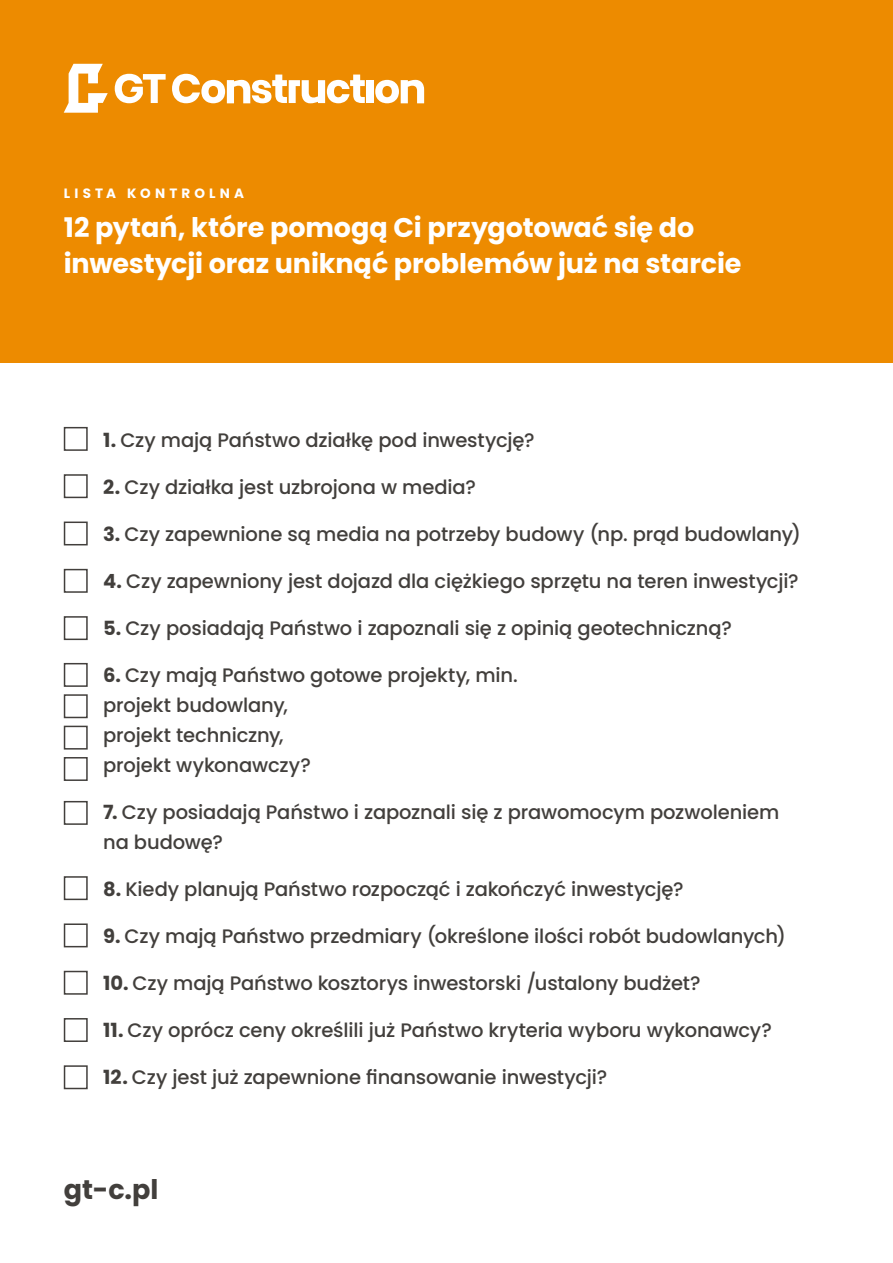
<style>
.page{position:relative;width:893px;height:1263px;background:#fff}
.page>*{position:absolute;margin:0;border:0;box-sizing:border-box;transform-origin:0 0}
.t1{font:700 27px/36px "Poppins";letter-spacing:-.005em;color:#fff}
.t2{font:700 27px "Poppins";color:#423f3c}
.t3{font:500 19.5px/30px "Poppins";letter-spacing:-.005em;color:#423f3c}
.t4{font:700 13.5px "Poppins";letter-spacing:.305em;color:#fff}
.s1{font-weight:700}
</style>
<div class="page">
<div style="left:0;top:0;width:893px;height:363px;background:#ed8b00"></div>
<svg style="left:64px;top:64px;width:44px;height:49px"></svg>
<svg style="left:115px;top:74px;width:51px;height:29px"></svg>
<div style="left:367px;top:80px;width:7px;height:23px;background:#fff"></div>
<svg style="left:375px;top:80px;width:49px;height:23px"></svg>
<svg style="left:172px;top:74px;width:193px;height:29px"></svg>
<div style="left:64px;top:427px;width:24px;height:24px;background:#fff;border:2px solid #423f3c"></div>
<div style="left:64px;top:474px;width:24px;height:24px;background:#fff;border:2px solid #423f3c"></div>
<div style="left:64px;top:521px;width:24px;height:24px;background:#fff;border:2px solid #423f3c"></div>
<div style="left:64px;top:569px;width:24px;height:24px;background:#fff;border:2px solid #423f3c"></div>
<div style="left:64px;top:616px;width:24px;height:24px;background:#fff;border:2px solid #423f3c"></div>
<div style="left:64px;top:663px;width:24px;height:24px;background:#fff;border:2px solid #423f3c"></div>
<div style="left:64px;top:694px;width:24px;height:24px;background:#fff;border:2px solid #423f3c"></div>
<div style="left:64px;top:726px;width:24px;height:23px;background:#fff;border:2px solid #423f3c"></div>
<div style="left:64px;top:757px;width:24px;height:24px;background:#fff;border:2px solid #423f3c"></div>
<div style="left:64px;top:801px;width:24px;height:24px;background:#fff;border:2px solid #423f3c"></div>
<div style="left:64px;top:876px;width:24px;height:24px;background:#fff;border:2px solid #423f3c"></div>
<div style="left:64px;top:923px;width:24px;height:24px;background:#fff;border:2px solid #423f3c"></div>
<div style="left:64px;top:971px;width:24px;height:24px;background:#fff;border:2px solid #423f3c"></div>
<div style="left:64px;top:1018px;width:24px;height:24px;background:#fff;border:2px solid #423f3c"></div>
<div style="left:64px;top:1065px;width:24px;height:24px;background:#fff;border:2px solid #423f3c"></div>
<p class="t4" style="left:64px;top:185px;width:182px">LISTA KONTROLNA</p>
<h1 class="t1" style="left:64px;top:210px;width:679px">12 pytań, które pomogą Ci przygotować się do inwestycji oraz uniknąć problemów już na starcie</h1>
<p class="t3" style="left:103px;top:425px;width:433px"><span class="s1">1.</span> Czy mają Państwo działkę pod inwestycję?</p>
<p class="t3" style="left:103px;top:472px;width:374px"><span class="s1">2.</span> Czy działka jest uzbrojona w media?</p>
<p class="t3" style="left:103px;top:519px;width:699px"><span class="s1">3.</span> Czy zapewnione są media na potrzeby budowy (np. prąd budowlany)</p>
<p class="t3" style="left:103px;top:566px;width:697px"><span class="s1">4.</span> Czy zapewniony jest dojazd dla ciężkiego sprzętu na teren inwestycji?</p>
<p class="t3" style="left:103px;top:613px;width:630px"><span class="s1">5.</span> Czy posiadają Państwo i zapoznali się z opinią geotechniczną?</p>
<p class="t3" style="left:103px;top:660px;width:416px"><span class="s1">6.</span> Czy mają Państwo gotowe projekty, min. projekt budowlany,<br>projekt techniczny,<br>projekt wykonawczy?</p>
<p class="t3" style="left:103px;top:797px;width:678px"><span class="s1">7.</span> Czy posiadają Państwo i zapoznali się z prawomocym pozwoleniem na budowę?</p>
<p class="t3" style="left:103px;top:874px;width:582px"><span class="s1">8.</span> Kiedy planują Państwo rozpocząć i zakończyć inwestycję?</p>
<p class="t3" style="left:103px;top:921px;width:684px"><span class="s1">9.</span> Czy mają Państwo przedmiary (określone ilości robót budowlanych)</p>
<p class="t3" style="left:103px;top:968px;width:599px"><span class="s1">10.</span> Czy mają Państwo kosztorys inwestorski /ustalony budżet?</p>
<p class="t3" style="left:103px;top:1015px;width:670px"><span class="s1">11.</span> Czy oprócz ceny określili już Państwo kryteria wyboru wykonawcy?</p>
<p class="t3" style="left:103px;top:1062px;width:505px"><span class="s1">12.</span> Czy jest już zapewnione finansowanie inwestycji?</p>
<h1 class="t2" style="left:64px;top:1174px;width:96px">gt-c.pl</h1>
</div>
